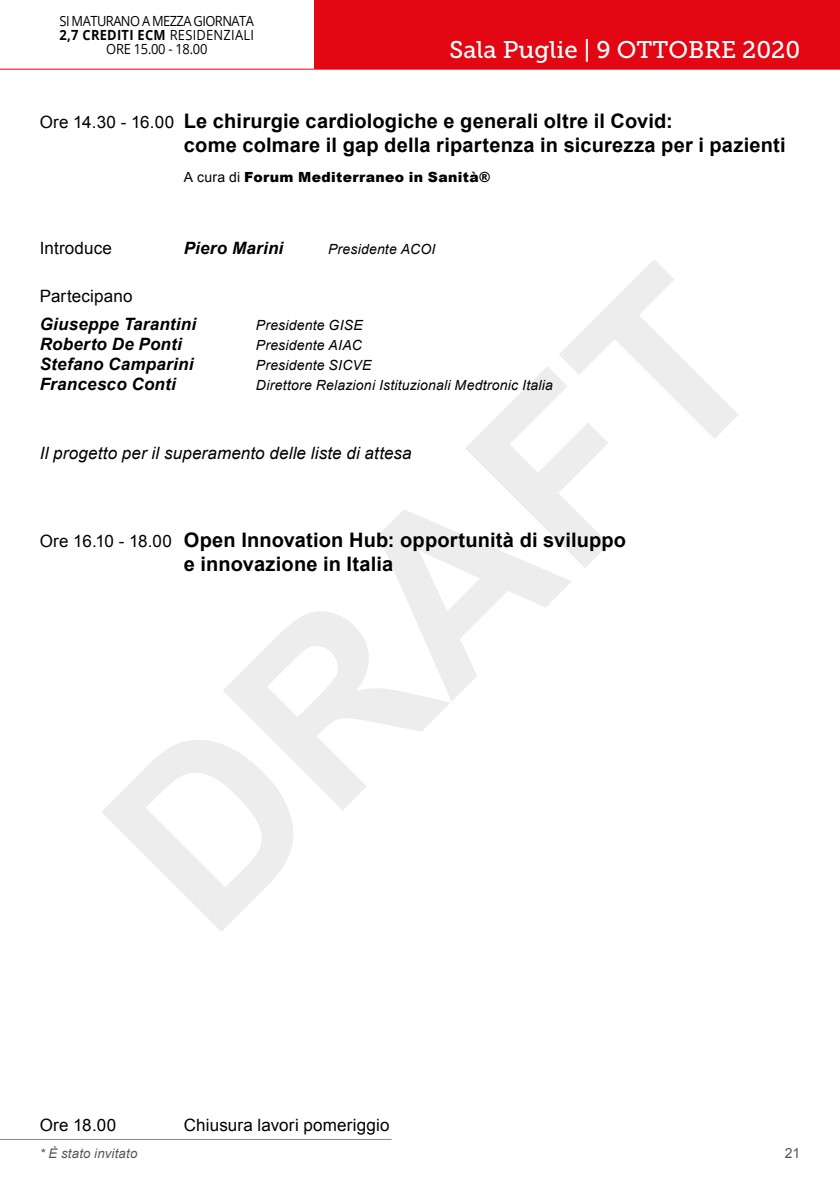
<style>
.page{position:relative;width:840px;height:1191px;background:#fff}
.page>*{position:absolute;margin:0;border:0;box-sizing:border-box;transform-origin:0 0}
.t1{font:24px "Museo Slab 500";color:#fff}
.t2{font:700 20px/24px "Arial";letter-spacing:.01em;color:#000}
.t3{font:italic 700 17px "Arial";letter-spacing:.015em;color:#000}
.t4{font:17px "Arial";letter-spacing:.01em;color:#000}
.t5{font:italic 17px "Arial";letter-spacing:.01em;color:#000}
.t6{font:italic 14px "Arial";letter-spacing:.015em;color:#000}
.t7{font:14px/14px "Open Sans";letter-spacing:-.04em;color:#000;text-align:center;scale:.92 1}
.t8{font:900 14px "Arial";letter-spacing:.025em;color:#000}
.t9{font:14px "Arial";color:#575756}
.t10{font:italic 13.2px "Arial";letter-spacing:.015em;color:#575756}
.s1{font-weight:700}
.s2{font-weight:400;font-size:17px}
.s3{font-weight:400}
</style>
<div class="page">
<svg style="left:102px;top:260px;width:636px;height:671px"></svg>
<hr style="left:0;top:69px;width:839px;height:1px;background:#e30613">
<div style="left:314px;top:0;width:525px;height:69px;background:#e30613"></div>
<hr style="left:0;top:1139px;width:391px;height:1px;background:#878787">
<p class="t7" style="left:60px;top:14px;width:213px">SI MATURANO A MEZZA GIORNATA<br><span class="s1">2,7 CREDITI ECM</span> RESIDENZIALI<br>ORE 15.00 - 18.00</p>
<p class="t1" style="left:449px;top:36px;width:352px">Sala Puglie | 9 OTTOBRE 2020</p>
<p class="t2" style="left:184px;top:110px;width:603px;text-indent:-144px"><span class="s2">Ore 14.30 - 16.00</span> Le chirurgie cardiologiche e generali oltre il Covid:<br>come colmare il gap della ripartenza in sicurezza per i pazienti</p>
<p class="t8" style="left:184px;top:167px;width:308px"><span class="s3">A cura di</span> Forum Mediterraneo in Sanità®</p>
<p class="t4" style="left:40px;top:237px;width:74px">Introduce</p>
<p class="t3" style="left:184px;top:237px;width:101px">Piero Marini</p>
<p class="t6" style="left:328px;top:240px;width:109px">Presidente ACOI</p>
<p class="t4" style="left:40px;top:285px;width:94px">Partecipano</p>
<p class="t3" style="left:40px;top:313px;width:158px">Giuseppe Tarantini</p>
<p class="t6" style="left:256px;top:316px;width:108px">Presidente GISE</p>
<p class="t3" style="left:40px;top:333px;width:143px">Roberto De Ponti</p>
<p class="t6" style="left:256px;top:336px;width:107px">Presidente AIAC</p>
<p class="t3" style="left:40px;top:353px;width:155px">Stefano Camparini</p>
<p class="t6" style="left:256px;top:356px;width:117px">Presidente SICVE</p>
<p class="t3" style="left:40px;top:373px;width:137px">Francesco Conti</p>
<p class="t6" style="left:256px;top:376px;width:298px">Direttore Relazioni Istituzionali Medtronic Italia</p>
<p class="t5" style="left:40px;top:441px;width:373px">Il progetto per il superamento delle liste di attesa</p>
<p class="t2" style="left:184px;top:529px;width:443px;text-indent:-144px"><span class="s2">Ore 16.10 - 18.00</span> Open Innovation Hub: opportunità di sviluppo e innovazione in Italia</p>
<p class="t4" style="left:40px;top:1113px;width:78px">Ore 18.00</p>
<p class="t4" style="left:184px;top:1113px;width:207px">Chiusura lavori pomeriggio</p>
<p class="t10" style="left:40px;top:1144px;width:99px">* È stato invitato</p>
<p class="t9" style="left:784px;top:1144px;width:17px">21</p>
</div>
